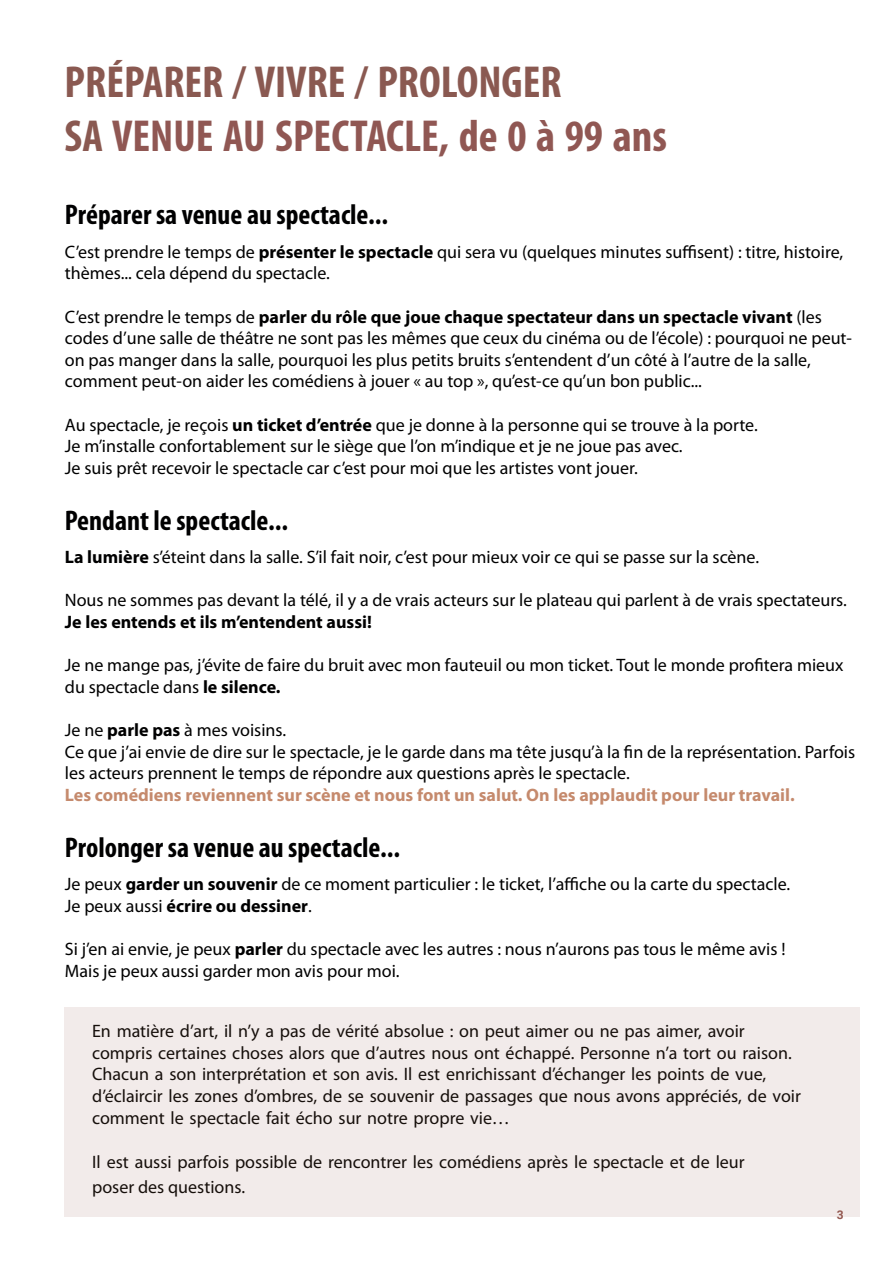
<style>
.page{position:relative;width:893px;height:1263px;background:#fff}
.page>*{position:absolute;margin:0;border:0;box-sizing:border-box;transform-origin:0 0}
.t1{font:700 condensed 45px/54px "Myriad Pro";color:#8a5951}
.t2{font:700 condensed 28.5px "Myriad Pro";color:#000001}
.t3{font:18px/21.6px "Myriad Pro";color:#000001}
.t4{font:18px/21.6px "Myriad Pro";color:#160f0b}
.t5{font:700 18px "Myriad Pro";color:#c58a6d}
.t6{font:700 18px "Myriad Pro";color:#000001}
.t7{font:700 12px "Roboto";color:#945951}
.s1{color:#905753}
.s2{font-weight:700}
</style>
<div class="page">
<div style="left:64px;top:1007px;width:796px;height:210px;background:#f2ebea"></div>
<h1 class="t1" style="left:65px;top:59px;width:604px">PRÉPARER / VIVRE / PROLONGER<br>SA <span class="s1">VENUE AU SPECTACLE, de 0 à 99 ans</span></h1>
<h2 class="t2" style="left:65px;top:203px;width:325px">Préparer sa venue au spectacle...</h2>
<p class="t3" style="left:65px;top:242px;width:780px">C’est prendre le temps de <span class="s2">présenter le spectacle</span> qui sera vu (quelques minutes suffisent) : titre, histoire, thèmes... cela dépend du spectacle.</p>
<p class="t3" style="left:65px;top:307px;width:789px">C’est prendre le temps de <span class="s2">parler du rôle que joue chaque spectateur dans un spectacle vivant</span> (les codes d’une salle de théâtre ne sont pas les mêmes que ceux du cinéma ou de l’école) : pourquoi ne peut&shy;on pas manger dans la salle, pourquoi les plus petits bruits s’entendent d’un côté à l’autre de la salle, comment peut-on aider les comédiens à jouer « au top », qu’est-ce qu’un bon public...</p>
<p class="t3" style="left:65px;top:415px;width:694px">Au spectacle, je reçois <span class="s2">un ticket d’entrée</span> que je donne à la personne qui se trouve à la porte.<br>Je m’installe confortablement sur le siège que l’on m’indique et je ne joue pas avec.<br>Je suis prêt recevoir le spectacle car c’est pour moi que les artistes vont jouer.</p>
<h2 class="t2" style="left:65px;top:508px;width:225px">Pendant le spectacle...</h2>
<p class="t3" style="left:65px;top:548px;width:696px"><span class="s2">La lumière</span> s’éteint dans la salle. S’il fait noir, c’est pour mieux voir ce qui se passe sur la scène.</p>
<p class="t3" style="left:65px;top:591px;width:783px">Nous ne sommes pas devant la télé, il y a de vrais acteurs sur le plateau qui parlent à de vrais spectateurs.</p>
<p class="t6" style="left:65px;top:614px;width:309px">Je les entends et ils m’entendent aussi!</p>
<p class="t3" style="left:65px;top:656px;width:780px">Je ne mange pas, j’évite de faire du bruit avec mon fauteuil ou mon ticket. Tout le monde profitera mieux du spectacle dans <span class="s2">le silence.</span></p>
<p class="t3" style="left:65px;top:721px;width:792px">Je ne <span class="s2">parle pas</span> à mes voisins.<br>Ce que j’ai envie de dire sur le spectacle, je le garde dans ma tête jusqu’à la fin de la représentation. Parfois les acteurs prennent le temps de répondre aux questions après le spectacle.</p>
<p class="t5" style="left:65px;top:787px;width:731px">Les comédiens reviennent sur scène et nous font un salut. On les applaudit pour leur travail.</p>
<h2 class="t2" style="left:65px;top:835px;width:337px">Prolonger sa venue au spectacle...</h2>
<p class="t3" style="left:65px;top:875px;width:727px">Je peux <span class="s2">garder un souvenir</span> de ce moment particulier : le ticket, l’affiche ou la carte du spectacle.<br>Je peux aussi <span class="s2">écrire ou dessiner</span>.</p>
<p class="t3" style="left:65px;top:940px;width:722px">Si j’en ai envie, je peux <span class="s2">parler</span> du spectacle avec les autres : nous n’aurons pas tous le même avis !<br>Mais je peux aussi garder mon avis pour moi.</p>
<p class="t4" style="left:92px;top:1022px;width:710px">En matière d’art, il n’y a pas de vérité absolue : on peut aimer ou ne pas aimer, avoir compris certaines choses alors que d’autres nous ont échappé. Personne n’a tort ou raison.<br>Chacun a son interprétation et son avis. Il est enrichissant d’échanger les points de vue, d’éclaircir les zones d’ombres, de se souvenir de passages que nous avons appréciés, de voir comment le spectacle fait écho sur notre propre vie…</p>
<p class="t4" style="left:92px;top:1151px;width:654px;line-height:24.9px">Il est aussi parfois possible de rencontrer les comédiens après le spectacle et de leur poser des questions.</p>
<p class="t7" style="left:837px;top:1210px;width:8px">3</p>
</div>
